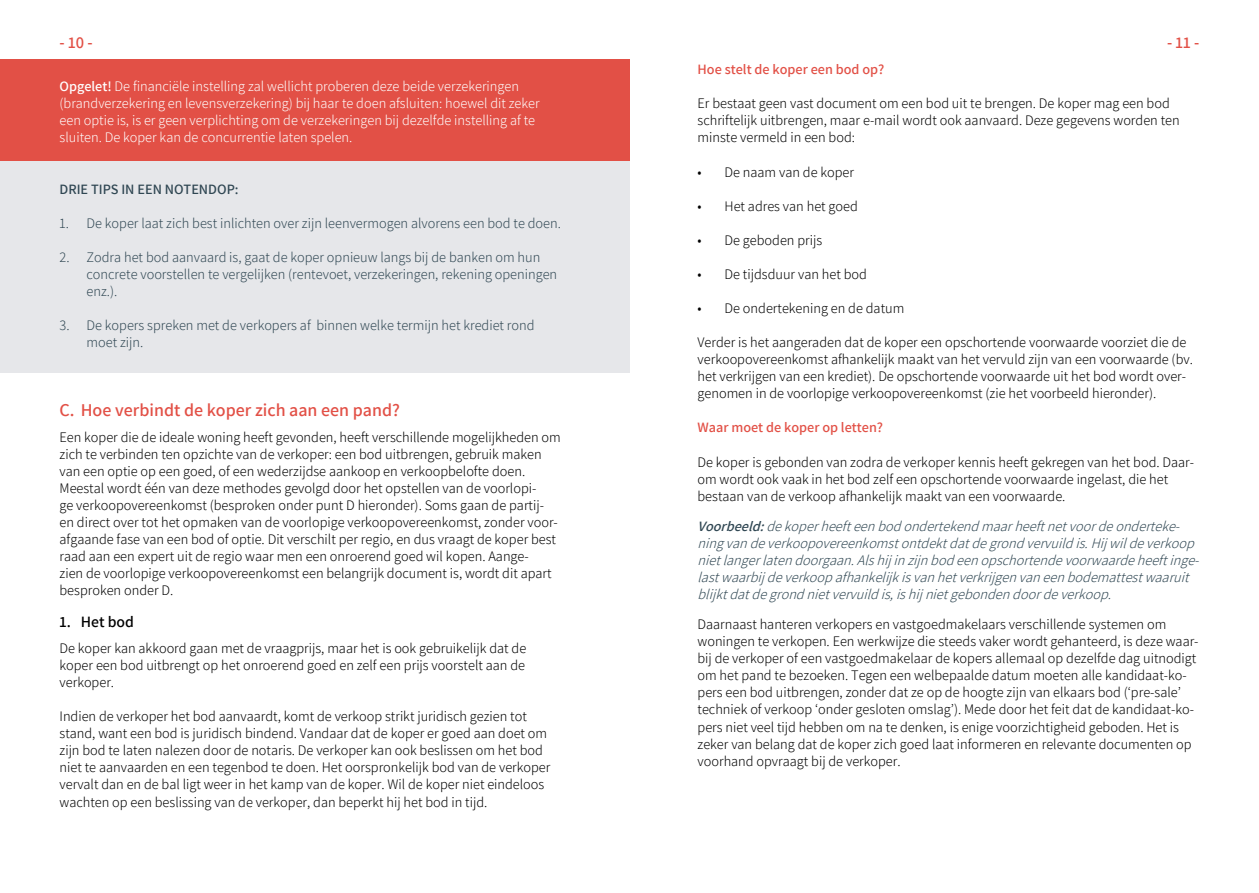
<style>
.page{position:relative;width:1259px;height:893px;background:#fff}
.page>*{position:absolute;margin:0;border:0;box-sizing:border-box;transform-origin:0 0}
.t1{font:600 18px "Assistant";color:#e25046}
.t2{font:600 16.5px "Assistant";color:#e25046}
.t3{font:600 15.75px "Assistant";color:#000}
.Body{font:300 14.25px/17.1px "Assistant";color:#000}
.Exemple{font:italic 300 14.25px/17.1px "Assistant";color:#304753}
.t4{font:300 14.25px/17.1px "Assistant";color:#304753}
.Body-2{font:300 14.25px/17.1px "Assistant";color:#fff}
.Body-3{font:600 14.25px "Assistant";color:#e25046}
.Body-4{font:600 14.25px "Assistant";color:#304753}
.s1{font-weight:600}
</style>
<div class="page">
<div style="left:0;top:60px;width:629px;height:102px;background:#e25046"></div>
<div style="left:0;top:162px;width:629px;height:211px;background:#e6e7ea"></div>
<p class="t2" style="left:60px;top:31px;width:35px">- 10 -</p>
<p class="t2" style="left:1167px;top:31px;width:34px">- 11 -</p>
<p class="Body-3" style="left:697px;top:60px;width:188px">Hoe stelt de koper een bod op?</p>
<p class="Body" style="left:697px;top:94px;width:484px">Er bestaat geen vast document om een bod uit te brengen. De koper mag een bod schriftelijk uitbrengen, maar e-mail wordt ook aanvaard. Deze gegevens worden ten minste vermeld in een bod:</p>
<p class="Body" style="left:697px;top:162px;width:158px">• De naam van de koper</p>
<p class="Body" style="left:697px;top:197px;width:162px">• Het adres van het goed</p>
<p class="Body" style="left:697px;top:231px;width:126px">• De geboden prijs</p>
<p class="Body" style="left:697px;top:265px;width:171px">• De tijdsduur van het bod</p>
<p class="Body" style="left:697px;top:299px;width:208px">• De ondertekening en de datum</p>
<p class="Body" style="left:697px;top:333px;width:497px">Verder is het aangeraden dat de koper een opschortende voorwaarde voorziet die de verkoopovereenkomst afhankelijk maakt van het vervuld zijn van een voorwaarde (bv. het verkrijgen van een krediet). De opschortende voorwaarde uit het bod wordt over&shy;genomen in de voorlopige verkoopovereenkomst (zie het voorbeeld hieronder).</p>
<p class="Body-3" style="left:697px;top:418px;width:187px">Waar moet de koper op letten?</p>
<p class="Body" style="left:697px;top:453px;width:498px">De koper is gebonden van zodra de verkoper kennis heeft gekregen van het bod. Daar&shy;om wordt ook vaak in het bod zelf een opschortende voorwaarde ingelast, die het bestaan van de verkoop afhankelijk maakt van een voorwaarde.</p>
<p class="Exemple" style="left:697px;top:517px;width:507px"><span class="s1">Voorbeeld:</span>dekoperheefteenbodondertekendmaarheeftnetvoordeonderteke&shy;ningvandeverkoopovereenkomstontdektdatdegrondvervuildis.Hij wildeverkoop nietlangerlatendoorgaan.Alshij inzij nbodeenopschortendevoorwaardeheeftinge&shy;lastwaarbij deverkoopafhankelij kisvanhetverkrijgenvaneenbodemattestwaaruit blij ktdatdegrondnietvervuildis,ishij nietgebondendoordeverkoop.</p>
<p class="Body" style="left:697px;top:615px;width:502px">Daarnaast hanteren verkopers en vastgoedmakelaars verschillende systemen om woningen te verkopen. Een werkwijze die steeds vaker wordt gehanteerd, is deze waar&shy;bij de verkoper of een vastgoedmakelaar de kopers allemaal op dezelfde dag uitnodigt om het pand te bezoeken. Tegen een welbepaalde datum moeten alle kandidaat-ko&shy;pers een bod uitbrengen, zonder dat ze op de hoogte zijn van elkaars bod (‘pre-sale’ techniek of verkoop ‘onder gesloten omslag’). Mede door het feit dat de kandidaat-ko&shy;pers niet veel tijd hebben om na te denken, is enige voorzichtigheid geboden. Het is zeker van belang dat de koper zich goed laat informeren en relevante documenten op voorhand opvraagt bij de verkoper.</p>
<p class="Body-2" style="left:60px;top:77px;width:482px"><span class="s1">Opgelet!</span> De financiële instelling zal wellicht proberen deze beide verzekeringen (brandverzekering en levensverzekering) bij haar te doen afsluiten: hoewel dit zeker een optie is, is er geen verplichting om de verzekeringen bij dezelfde instelling af te sluiten. De koper kan de concurrentie laten spelen.</p>
<p class="Body-4" style="left:60px;top:179px;width:181px">DRIE TIPS IN EEN NOTENDOP:</p>
<p class="t4" style="left:60px;top:214px;width:503px">1. De koper laat zich best inlichten over zijn leenvermogen alvorens een bod te doen.</p>
<p class="t4" style="left:87px;top:248px;width:472px;text-indent:-27px">2. Zodra het bod aanvaard is, gaat de koper opnieuw langs bij de banken om hun concrete voorstellen te vergelijken (rentevoet, verzekeringen, rekening openingen enz.).</p>
<p class="t4" style="left:87px;top:316px;width:449px;text-indent:-27px">3. De kopers spreken met de verkopers af binnen welke termijn het krediet rond moet zijn.</p>
<p class="t1" style="left:60px;top:397px;width:342px">C. Hoe verbindt de koper zich aan een pand?</p>
<p class="Body" style="left:60px;top:427px;width:503px">Een koper die de ideale woning heeft gevonden, heeft verschillende mogelijkheden om zich te verbinden ten opzichte van de verkoper: een bod uitbrengen, gebruik maken van een optie op een goed, of een wederzijdse aankoop en verkoopbelofte doen.<br>Meestal wordt één van deze methodes gevolgd door het opstellen van de voorlopi-<br>ge verkoopovereenkomst (besproken onder punt D hieronder). Soms gaan de partij&shy;en direct over tot het opmaken van de voorlopige verkoopovereenkomst, zonder voor&shy;afgaande fase van een bod of optie. Dit verschilt per regio, en dus vraagt de koper best raad aan een expert uit de regio waar men een onroerend goed wil kopen. Aange-<br>zien de voorlopige verkoopovereenkomst een belangrijk document is, wordt dit apart besproken onder D.</p>
<p class="t3" style="left:60px;top:611px;width:76px">1. Het bod</p>
<p class="Body" style="left:60px;top:639px;width:468px;text-align:justify">De koper kan akkoord gaan met de vraagprijs, maar het is ook gebruikelijk dat de koper een bod uitbrengt op het onroerend goed en zelf een prijs voorstelt aan de verkoper.</p>
<p class="Body" style="left:60px;top:707px;width:492px">Indien de verkoper het bod aanvaardt, komt de verkoop strikt juridisch gezien tot stand, want een bod is juridisch bindend. Vandaar dat de koper er goed aan doet om zijn bod te laten nalezen door de notaris. De verkoper kan ook beslissen om het bod niet te aanvaarden en een tegenbod te doen. Het oorspronkelijk bod van de verkoper vervalt dan en de bal ligt weer in het kamp van de koper. Wil de koper niet eindeloos wachten op een beslissing van de verkoper, dan beperkt hij het bod in tijd.</p>
</div>
